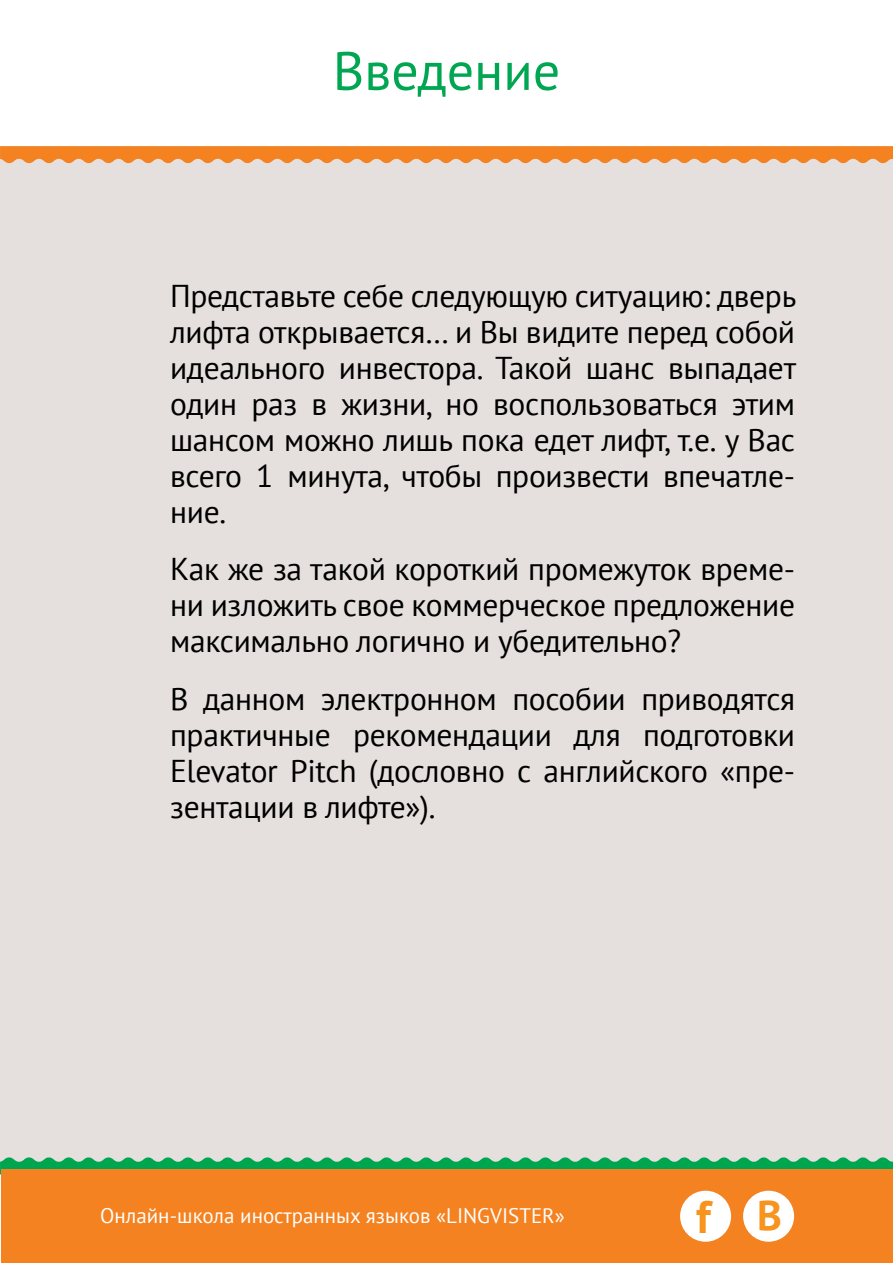
<style>
.page{position:relative;width:893px;height:1263px;background:#fff}
.page>*{position:absolute;margin:0;border:0;box-sizing:border-box;transform-origin:0 0}
.t1{font:54px "PT Sans";color:#00a651}
.t2{font:700 45.9px "PT Sans";color:#f7941e}
.t3{font:31.5px/36px "PT Sans";letter-spacing:-.01em;color:#000;text-align:justify}
.t4{font:21px "PT Sans";color:#fff}
.s1{font-size:42px}
</style>
<div class="page">
<div style="left:0;top:157px;width:893px;height:1015px;background:#e5e0de"></div>
<svg style="left:0;top:1157px;width:893px;height:17px"></svg>
<div style="left:1px;top:1169px;width:892px;height:94px;background:#f58220"></div>
<svg style="left:0;top:146px;width:893px;height:17px;background:#f38d38"></svg>
<div style="left:680px;top:1191px;width:51px;height:51px;background:#fff;border-radius:50%"></div>
<div style="left:743px;top:1191px;width:51px;height:51px;background:#fff;border-radius:50%"></div>
<h1 class="t1" style="left:333px;top:36px;width:229px">Введение</h1>
<p class="t3" style="left:170px;top:277px;width:628px">Представьте себе следующую ситуацию: дверь лифта открывается… и Вы видите перед собой идеального инвестора. Такой шанс выпадает один раз в жизни, но воспользоваться этим шансом можно лишь пока едет лифт, т.е. у Вас всего 1 минута, чтобы произвести впечатле&shy;ние.</p>
<p class="t3" style="left:170px;top:550px;width:627px">Как же за такой короткий промежуток време&shy;ни изложить свое коммерческое предложение максимально логично и убедительно?</p>
<p class="t3" style="left:170px;top:680px;width:627px">В данном электронном пособии приводятся практичные рекомендации для подготовки Elevator Pitch (дословно с английского «пре&shy;зентации в лифте»).</p>
<p class="t4" style="left:100px;top:1202px;width:466px">Онлайн-школа иностранных языков «LINGVISTER»</p>
<h2 class="t2" style="left:696px;top:1186px;width:87px">f <span class="s1">B</span></h2>
</div>
